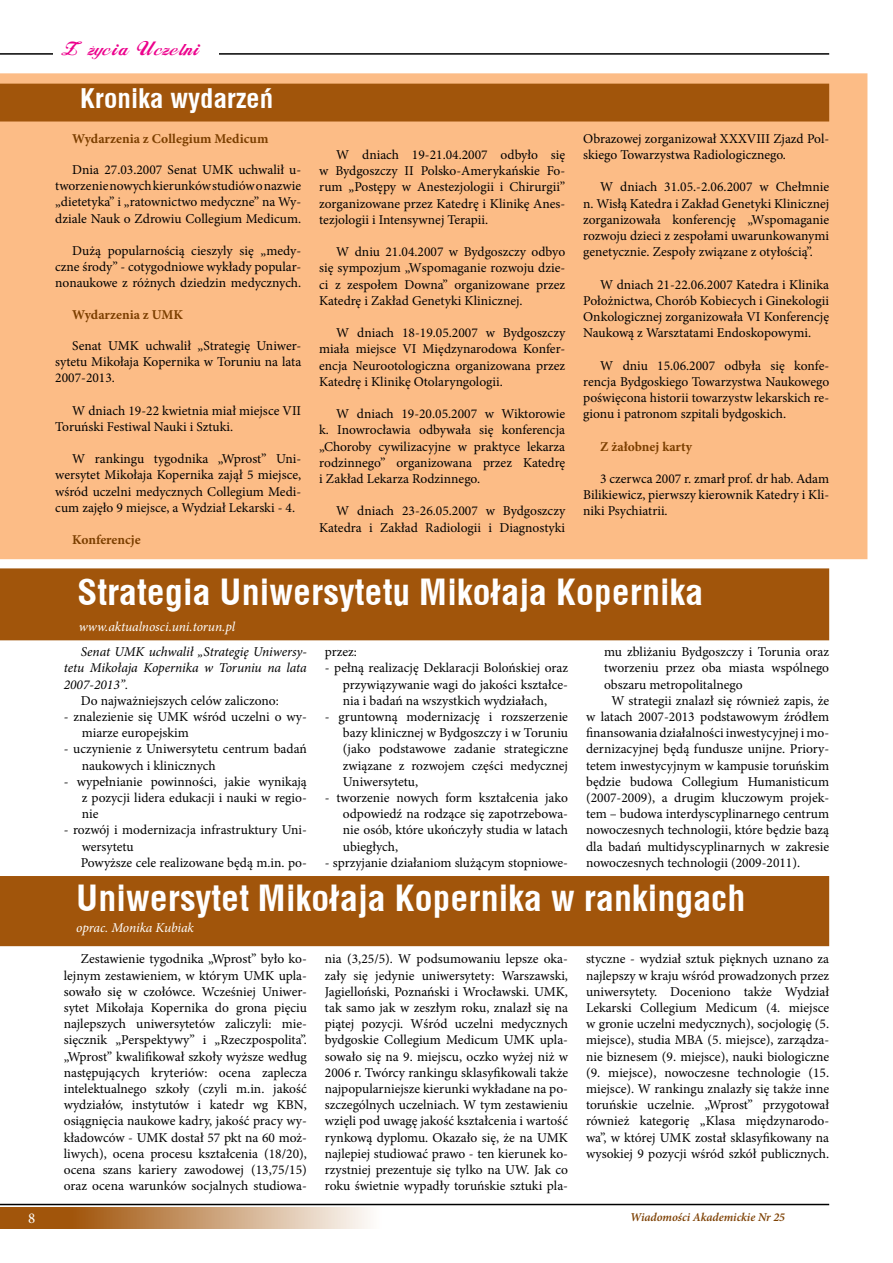
<style>
.page{position:relative;width:893px;height:1263px;background:#fff}
.page>*{position:absolute;margin:0;border:0;box-sizing:border-box;transform-origin:0 0}
.t1{font:700 36px "Switzerland Condpl";color:#fff}
.t2{font:700 27px "Switzerland Condpl";color:#fff}
.t3{font:18px "FL Starogrecki 1";color:#ec008c}
.t4{font:13.5px/16.2px "Minion Pro";color:#000;text-align:justify}
.t5{font:italic 13.5px/16.2px "Minion Pro";letter-spacing:-.005em;color:#000;text-align:justify}
.t6{font:700 13.5px "Minion Pro";color:#7c3f00}
.t7{font:italic 13.5px "Minion Pro";letter-spacing:-.01em;color:#fff}
.t8{font:italic 600 12px "Minion Pro";letter-spacing:-.005em;color:#7c3f00}
</style>
<div class="page">
<svg style="left:4px;top:1208px;width:366px;height:21px;background:#c5976a"></svg>
<hr style="left:0;top:1204px;width:829px;height:1px;background:#000">
<hr style="left:0;top:53px;width:829px;height:2px;background:#000">
<hr style="left:0;top:1208px;width:4px;height:21px;background:#a1550b">
<div style="left:0;top:73px;width:867px;height:486px;background:#fcbc86"></div>
<div style="left:0;top:84px;width:829px;height:38px;background:#a1550b"></div>
<div style="left:55px;top:133px;width:774px;height:414px;background:#fcbc86"></div>
<div style="left:0;top:568px;width:829px;height:72px;background:#a1550b"></div>
<div style="left:0;top:876px;width:829px;height:70px;background:#a1550b"></div>
<div style="left:53px;top:44px;width:166px;height:20px;background:#fff"></div>
<h3 class="t3" style="left:62px;top:38px;width:138px">Z ¿ycia Uczelni</h3>
<h2 class="t2" style="left:80px;top:82px;width:195px">Kronika wydarzeń</h2>
<p class="t6" style="left:72px;top:129px;width:198px">Wydarzenia z Collegium Medicum</p>
<p class="t4" style="left:55px;top:162px;width:247px;text-indent:17px">Dnia 27.03.2007 Senat UMK uchwalił u&shy;tworzenie nowych kierunków studiów o nazwie „dietetyka” i „ratownictwo medyczne” na Wy&shy;dziale Nauk o Zdrowiu Collegium Medicum.</p>
<p class="t4" style="left:55px;top:243px;width:247px;text-indent:17px">Dużą popularnością cieszyly się „medy&shy;czne środy” - cotygodniowe wykłady popular&shy;nonaukowe z różnych dziedzin medycznych.</p>
<p class="t6" style="left:72px;top:305px;width:112px">Wydarzenia z UMK</p>
<p class="t4" style="left:55px;top:337px;width:247px;text-indent:17px">Senat UMK uchwalił „Strategię Uniwer&shy;sytetu Mikołaja Kopernika w Toruniu na lata 2007-2013 .</p>
<p class="t4" style="left:55px;top:402px;width:247px;text-indent:17px">W dniach 1 9-22 kwietnia miał miejsce VII<br>Toruński Festiwal Nauki i Sztuki.</p>
<p class="t4" style="left:55px;top:451px;width:247px;text-indent:17px">W rankingu tygodnika „Wprost” Uni&shy;wersytet Mikołaja Kopernika zajął 5 miejsce, wśród uczelni medycznych Collegium Medi&shy;cum zajęło 9 miejsce, a Wydział Lekarski - 4.</p>
<p class="t6" style="left:72px;top:530px;width:70px">Konferencje</p>
<p class="t4" style="left:319px;top:147px;width:247px;text-indent:17px">W dniach 1 9-21 .04.2007 odbyło się w Bydgoszczy II Polsko-Amerykańskie Fo&shy;rum „Postępy w Anestezjologii i Chirurgii” zorganizowane przez Katedrę i Klinikę Anes&shy;tezjologii i Intensywnej Terapii.</p>
<p class="t4" style="left:319px;top:244px;width:247px;text-indent:17px">W dniu 21 .04.2007 w Bydgoszczy odbyo się sympozjum „Wspomaganie rozwoju dzie&shy;ci z zespołem Downa” organizowane przez Katedrę i Zakład Genetyki Klinicznej.</p>
<p class="t4" style="left:319px;top:325px;width:247px;text-indent:17px">W dniach 1 8-1 9.05.2007 w Bydgoszczy miała miejsce VI Międzynarodowa Konfer&shy;encja Neurootologiczna organizowana przez Katedrę i Klinikę Otolaryngologii.</p>
<p class="t4" style="left:319px;top:406px;width:247px;text-indent:17px">W dniach 1 9-20.05.2007 w Wiktorowie k. Inowrocławia odbywała się konferencja „Choroby cywilizacyjne w praktyce lekarza rodzinnego” organizowana przez Katedrę i Zakład Lekarza Rodzinnego.</p>
<p class="t4" style="left:319px;top:503px;width:247px;text-align:right">W dniach 23 -26.05.2007 w Bydgoszczy<br>Katedra i Zakład Radiologii i Diagnostyki</p>
<p class="t4" style="left:583px;top:130px;width:247px">Obrazowej zorganizował XXXVIII Zjazd Pol&shy;skiego Towarzystwa Radiologicznego.</p>
<p class="t4" style="left:583px;top:179px;width:247px;text-indent:17px">W dniach 31 .05.-2.06.2007 w Chełmnie n. Wisłą Katedra i Zakład Genetyki Klinicznej zorganizowała konferencję „Wspomaganie rozwoju dzieci z zespołami uwarunkowanymi genetycznie. Zespoły związane z otyłością”.</p>
<p class="t4" style="left:583px;top:276px;width:247px;text-indent:17px">W dniach 21 -22 .06.2007 Katedra i Klinika Położnictwa, Chorób Kobiecych i Ginekologii Onkologicznej zorganizowała VI Konferencję Naukową z Warsztatami Endoskopowymi.</p>
<p class="t4" style="left:583px;top:357px;width:247px;text-indent:17px">W dniu 1 5.06.2007 odbyła się konfe&shy;rencja Bydgoskiego Towarzystwa Naukowego poświęcona historii towarzystw lekarskich re&shy;gionu i patronom szpitali bydgoskich.</p>
<p class="t6" style="left:600px;top:437px;width:93px">Z żałobnej karty</p>
<p class="t4" style="left:583px;top:471px;width:247px;text-indent:17px">3 czerwca 2007 r. zmarł prof. dr hab. Adam Bilikiewicz, pierwszy kierownik Katedry i Kli&shy;niki Psychiatrii.</p>
<h1 class="t1" style="left:78px;top:570px;width:627px">Strategia Uniwersytetu Mikołaja Kopernika</h1>
<p class="t7" style="left:79px;top:618px;width:158px">www.aktualnosci.uni.torun.pl</p>
<p class="t5" style="left:64px;top:644px;width:245px;text-indent:17px">Senat UMK uchwalił „Strategię Uniwersy&shy;tetu Mikołaja Kopernika w Toruniu na lata 2007-2013”.</p>
<p class="t4" style="left:81px;top:692px;width:199px">Do najważniejszych celów zaliczono:</p>
<p class="t4" style="left:82px;top:709px;width:227px;text-indent:-18px">- znalezienie się UMK wśród uczelni o wy&shy;miarze europejskim</p>
<p class="t4" style="left:82px;top:741px;width:227px;text-indent:-18px">- uczynienie z Uniwersytetu centrum badań naukowych i klinicznych</p>
<p class="t4" style="left:82px;top:773px;width:227px;text-indent:-18px">- wypełnianie powinności, jakie wynikają z pozycji lidera edukacji i nauki w regio&shy;nie</p>
<p class="t4" style="left:81px;top:822px;width:228px;text-align:left;text-indent:-17px">- rozwój i modernizacja infrastruktury Uni&shy;wersytetu<br>Powyższe cele realizowane będą m.in. po-</p>
<p class="t4" style="left:325px;top:644px;width:34px">przez:</p>
<p class="t4" style="left:343px;top:660px;width:227px;text-indent:-18px">- pełną realizację Deklaracji Bolońskiej oraz przywiązywanie wagi do jakości kształce&shy;nia i badań na wszystkich wydziałach,</p>
<p class="t4" style="left:343px;top:709px;width:227px;text-indent:-18px">- gruntowną modernizację i rozszerzenie bazy klinicznej w Bydgoszczy i w Toruniu (jako podstawowe zadanie strategiczne związane z rozwojem części medycznej Uniwersytetu,</p>
<p class="t4" style="left:343px;top:790px;width:227px;text-indent:-18px">- tworzenie nowych form kształcenia jako odpowiedź na rodzące się zapotrzebowa&shy;nie osób, które ukończyły studia w latach ubiegłych,</p>
<p class="t4" style="left:325px;top:854px;width:245px">- sprzyjanie działaniom slużącym stopniowe-</p>
<p class="t4" style="left:604px;top:644px;width:227px">mu zbliżaniu Bydgoszczy i Torunia oraz</p>
<p class="t4" style="left:604px;top:660px;width:227px">tworzeniu przez oba miasta wspólnego</p>
<p class="t4" style="left:604px;top:676px;width:140px">obszaru metropolitalnego</p>
<p class="t4" style="left:611px;top:692px;width:219px">W strategii znalazł się również zapis, że</p>
<p class="t4" style="left:586px;top:709px;width:245px">w latach 2007-2013 podstawowym źródłem</p>
<p class="t4" style="left:586px;top:725px;width:245px">finansowania działalności inwestycyjnej i mo-</p>
<p class="t4" style="left:586px;top:741px;width:245px">dernizacyjnej będą fundusze unijne. Priory-</p>
<p class="t4" style="left:586px;top:757px;width:245px">tetem inwestycyjnym w kampusie toruńskim</p>
<p class="t4" style="left:586px;top:773px;width:245px">będzie budowa Collegium Humanisticum</p>
<p class="t4" style="left:586px;top:790px;width:245px">(2007-2009), a drugim kluczowym projek-</p>
<p class="t4" style="left:586px;top:806px;width:245px">tem – budowa interdyscyplinarnego centrum</p>
<p class="t4" style="left:586px;top:822px;width:245px">nowoczesnych technologii, które będzie bazą</p>
<p class="t4" style="left:586px;top:838px;width:245px">dla badań multidyscyplinarnych w zakresie</p>
<p class="t4" style="left:586px;top:854px;width:216px">nowoczesnych technologii (2009-2011 ).</p>
<h1 class="t1" style="left:77px;top:876px;width:670px">Uniwersytet Mikołaja Kopernika w rankingach</h1>
<p class="t7" style="left:76px;top:918px;width:119px">oprac. Monika Kubiak</p>
<p class="t4" style="left:64px;top:951px;width:245px;text-indent:17px">Zestawienie tygodnika „Wprost” było ko&shy;lejnym zestawieniem, w którym UMK upla&shy;sowało się w czołówce. Wcześniej Uniwer&shy;sytet Mikołaja Kopernika do grona pięciu najlepszych uniwersytetów zaliczyli: mie&shy;sięcznik „Perspektywy” i „Rzeczpospolita”. „Wprost” kwalifikował szkoły wyższe według następujących kryteriów: ocena zaplecza intelektualnego szkoły (czyli m.in. jakość wydziałów, instytutów i katedr wg KBN, osiągnięcia naukowe kadry, jakość pracy wy&shy;kładowców - UMK dostał 57 pkt na 60 moż&shy;liwych), ocena procesu kształcenia (1 8/20), ocena szans kariery zawodowej (13 ,75/1 5) oraz ocena warunków socjalnych studiowa-</p>
<p class="t4" style="left:325px;top:951px;width:245px">nia (3,25/5). W podsumowaniu lepsze oka&shy;zały się jedynie uniwersytety: Warszawski, Jagielloński, Poznański i Wrocławski. UMK, tak samo jak w zeszłym roku, znalazł się na piątej pozycji. Wśród uczelni medycznych bydgoskie Collegium Medicum UMK upla&shy;sowało się na 9. miejscu, oczko wyżej niż w 2006 r. Twórcy rankingu sklasyfikowali także najpopularniejsze kierunki wykładane na po&shy;szczególnych uczelniach. W tym zestawieniu wzięli pod uwagę jakość kształcenia i wartość rynkową dyplomu. Okazało się, że na UMK najlepiej studiować prawo - ten kierunek ko&shy;rzystniej prezentuje się tylko na UW. Jak co roku świetnie wypadły toruńskie sztuki pla-</p>
<p class="t4" style="left:586px;top:951px;width:245px">styczne - wydział sztuk pięknych uznano za najlepszy w kraju wśród prowadzonych przez uniwersytety. Doceniono także Wydział Lekarski Collegium Medicum (4. miejsce w gronie uczelni medycznych), socjologię (5. miejsce), studia MBA (5. miejsce), zarządza&shy;nie biznesem (9. miejsce), nauki biologiczne (9. miejsce), nowoczesne technologie (1 5. miejsce). W rankingu znalazły się także inne toruńskie uczelnie. „Wprost” przygotował również kategorię „Klasa międzynarodo&shy;wa”, w której UMK został sklasyfikowany na wysokiej 9 pozycji wśród szkół publicznych.</p>
<p class="t8" style="left:630px;top:1210px;width:156px">Wiadomości Akademickie Nr 25</p>
</div>
